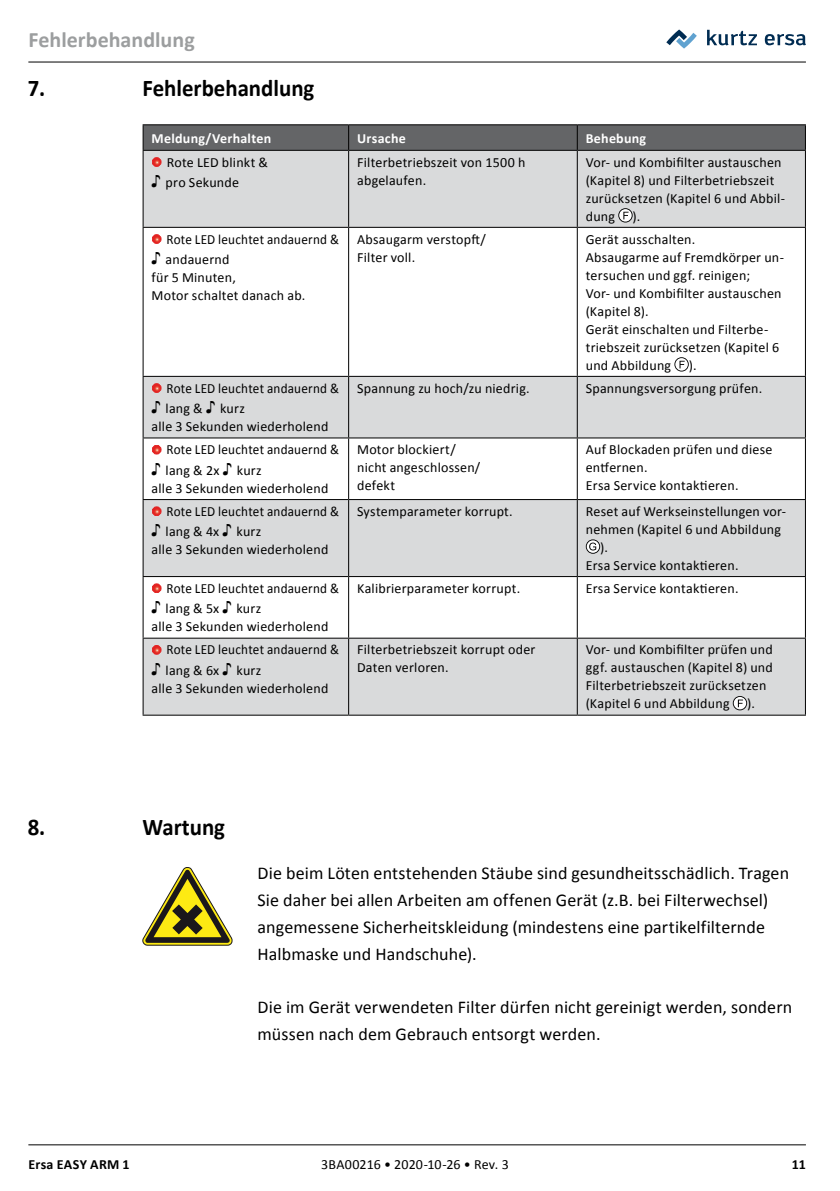
<style>
.page{position:relative;width:840px;height:1191px;background:#fff}
.page>*{position:absolute;margin:0;border:0;box-sizing:border-box;transform-origin:0 0}
.t1{font:700 24px "Calibri";color:#000;scale:.95 1}
.t2{font:700 22px "Calibri";color:#9c9e9f}
.t3{font:18px/27px "Calibri";letter-spacing:.005em;color:#000}
.t4{font:14px/18px "Calibri";letter-spacing:.015em;color:#000}
.t5{font:14px/20.4px "Calibri";letter-spacing:.015em;color:#000;scale:.94 1}
.t6{font:700 14px "Calibri";letter-spacing:.015em;color:#fff}
.t7{font:700 14px "Calibri";letter-spacing:.02em;color:#000}
.s1{font-family:"Arial";font-size:18px}
</style>
<div class="page">
<svg style="left:707px;top:30px;width:49px;height:15px"></svg>
<svg style="left:764px;top:34px;width:41px;height:11px"></svg>
<svg style="left:666px;top:29px;width:30px;height:20px"></svg>
<hr style="left:28px;top:62px;width:777px;height:1px;background:#000">
<hr style="left:28px;top:1144px;width:777px;height:1px;background:#000">
<svg style="left:143px;top:151px;width:661px;height:563px;fill:#d9dadb"></svg>
<hr style="left:142px;top:151px;width:1px;height:76px;background:#000">
<hr style="left:348px;top:151px;width:1px;height:76px;background:#000">
<hr style="left:576px;top:151px;width:1px;height:76px;background:#000">
<hr style="left:804px;top:151px;width:1px;height:76px;background:#000">
<hr style="left:142px;top:227px;width:206px;height:1px;background:#000">
<hr style="left:142px;top:228px;width:1px;height:148px;background:#000">
<hr style="left:348px;top:227px;width:229px;height:1px;background:#000">
<hr style="left:348px;top:228px;width:1px;height:148px;background:#000">
<hr style="left:577px;top:227px;width:228px;height:1px;background:#000">
<hr style="left:576px;top:228px;width:1px;height:148px;background:#000">
<hr style="left:804px;top:228px;width:1px;height:148px;background:#000">
<hr style="left:142px;top:376px;width:206px;height:1px;background:#000">
<hr style="left:142px;top:377px;width:1px;height:60px;background:#000">
<hr style="left:348px;top:376px;width:229px;height:1px;background:#000">
<hr style="left:348px;top:377px;width:1px;height:60px;background:#000">
<hr style="left:577px;top:376px;width:228px;height:1px;background:#000">
<hr style="left:576px;top:377px;width:1px;height:60px;background:#000">
<hr style="left:804px;top:377px;width:1px;height:60px;background:#000">
<hr style="left:142px;top:437px;width:206px;height:1px;background:#000">
<hr style="left:142px;top:438px;width:1px;height:61px;background:#000">
<hr style="left:348px;top:437px;width:229px;height:1px;background:#000">
<hr style="left:348px;top:438px;width:1px;height:61px;background:#000">
<hr style="left:577px;top:437px;width:228px;height:1px;background:#000">
<hr style="left:576px;top:438px;width:1px;height:61px;background:#000">
<hr style="left:804px;top:438px;width:1px;height:61px;background:#000">
<hr style="left:142px;top:499px;width:206px;height:1px;background:#000">
<hr style="left:142px;top:500px;width:1px;height:76px;background:#000">
<hr style="left:348px;top:499px;width:229px;height:1px;background:#000">
<hr style="left:348px;top:500px;width:1px;height:76px;background:#000">
<hr style="left:577px;top:499px;width:228px;height:1px;background:#000">
<hr style="left:576px;top:500px;width:1px;height:76px;background:#000">
<hr style="left:804px;top:500px;width:1px;height:76px;background:#000">
<hr style="left:142px;top:576px;width:206px;height:1px;background:#000">
<hr style="left:142px;top:577px;width:1px;height:60px;background:#000">
<hr style="left:348px;top:576px;width:229px;height:1px;background:#000">
<hr style="left:348px;top:577px;width:1px;height:60px;background:#000">
<hr style="left:577px;top:576px;width:228px;height:1px;background:#000">
<hr style="left:576px;top:577px;width:1px;height:60px;background:#000">
<hr style="left:804px;top:577px;width:1px;height:60px;background:#000">
<hr style="left:142px;top:637px;width:206px;height:1px;background:#000">
<hr style="left:142px;top:638px;width:1px;height:76px;background:#000">
<hr style="left:348px;top:637px;width:229px;height:1px;background:#000">
<hr style="left:348px;top:638px;width:1px;height:76px;background:#000">
<hr style="left:577px;top:637px;width:228px;height:1px;background:#000">
<hr style="left:576px;top:638px;width:1px;height:76px;background:#000">
<hr style="left:804px;top:638px;width:1px;height:76px;background:#000">
<hr style="left:142px;top:714px;width:206px;height:1px;background:#000">
<hr style="left:348px;top:714px;width:229px;height:1px;background:#000">
<hr style="left:577px;top:714px;width:228px;height:1px;background:#000">
<hr style="left:142px;top:124px;width:206px;height:1px;background:#000">
<hr style="left:348px;top:124px;width:229px;height:1px;background:#000">
<hr style="left:577px;top:124px;width:228px;height:1px;background:#000">
<svg style="left:142px;top:125px;width:663px;height:25px;background:#616264"></svg>
<hr style="left:142px;top:150px;width:206px;height:1px;background:#000">
<hr style="left:348px;top:150px;width:229px;height:1px;background:#000">
<hr style="left:577px;top:150px;width:228px;height:1px;background:#000">
<svg style="left:152px;top:158px;width:9px;height:8px"></svg>
<div style="left:152px;top:158px;width:9px;height:8px;border:1px solid #fff;border-radius:50%"></div>
<svg style="left:618px;top:208px;width:14px;height:14px"></svg>
<svg style="left:152px;top:235px;width:9px;height:8px"></svg>
<div style="left:152px;top:234px;width:9px;height:9px;border:1px solid #fff;border-radius:50%"></div>
<svg style="left:674px;top:357px;width:14px;height:14px"></svg>
<svg style="left:152px;top:384px;width:9px;height:8px"></svg>
<div style="left:152px;top:383px;width:9px;height:9px;border:1px solid #fff;border-radius:50%"></div>
<svg style="left:152px;top:445px;width:9px;height:9px"></svg>
<div style="left:152px;top:445px;width:9px;height:9px;border:1px solid #fff;border-radius:50%"></div>
<svg style="left:152px;top:507px;width:9px;height:8px"></svg>
<div style="left:152px;top:507px;width:9px;height:9px;border:1px solid #fff;border-radius:50%"></div>
<svg style="left:585px;top:539px;width:14px;height:15px"></svg>
<svg style="left:152px;top:584px;width:9px;height:8px"></svg>
<div style="left:152px;top:584px;width:9px;height:8px;border:1px solid #fff;border-radius:50%"></div>
<svg style="left:152px;top:645px;width:9px;height:9px"></svg>
<div style="left:152px;top:645px;width:9px;height:9px;border:1px solid #fff;border-radius:50%"></div>
<svg style="left:732px;top:696px;width:14px;height:14px"></svg>
<svg style="left:142px;top:867px;width:90px;height:78px"></svg>
<h2 class="t2" style="left:28px;top:26px;width:168px">Fehlerbehandlung</h2>
<h1 class="t1" style="left:28px;top:73px;width:20px">7.</h1>
<h1 class="t1" style="left:142px;top:73px;width:182px">Fehlerbehandlung</h1>
<p class="t6" style="left:151px;top:129px;width:121px">Meldung/Verhalten</p>
<p class="t6" style="left:357px;top:129px;width:50px">Ursache</p>
<p class="t6" style="left:585px;top:129px;width:62px">Behebung</p>
<p class="t4" style="left:151px;top:152px;width:118px;line-height:20.4px;text-indent:15px">Rote LED blinkt &amp; <span class="s1">♪</span> pro Sekunde</p>
<p class="t4" style="left:357px;top:153px;width:170px">Filterbetriebszeit von 1500 h abgelaufen.</p>
<p class="t4" style="left:585px;top:153px;width:201px">Vor- und Kombifilter austauschen (Kapitel 8) und Filterbetriebszeit zurücksetzen (Kapitel 6 und Abbil&shy;dung ).</p>
<p class="t5" style="left:151px;top:229px;width:201px;text-indent:15px">Rote LED leuchtet andauernd &amp; <span class="s1">♪</span> andauernd</p>
<p class="t4" style="left:151px;top:268px;width:155px">für 5 Minuten,<br>Motor schaltet danach ab.</p>
<p class="t4" style="left:357px;top:230px;width:130px">Absaugarm verstopft/<br>Filter voll.</p>
<p class="t4" style="left:585px;top:230px;width:199px">Gerät ausschalten.<br>Absaugarme auf Fremdkörper un&shy;tersuchen und ggf. reinigen;<br>Vor- und Kombifilter austauschen (Kapitel 8).<br>Gerät einschalten und Filterbe&shy;triebszeit zurücksetzen (Kapitel 6 und Abbildung</p>
<p class="t4" style="left:688px;top:356px;width:9px">).</p>
<p class="t5" style="left:151px;top:378px;width:201px;text-indent:15px">Rote LED leuchtet andauernd &amp; <span class="s1">♪</span> lang &amp; <span class="s1">♪</span> kurz</p>
<p class="t4" style="left:151px;top:417px;width:178px">alle 3 Sekunden wiederholend</p>
<p class="t5" style="left:151px;top:439px;width:201px;text-indent:15px">Rote LED leuchtet andauernd &amp; <span class="s1">♪</span> lang &amp; 2x <span class="s1">♪</span> kurz</p>
<p class="t4" style="left:151px;top:479px;width:178px">alle 3 Sekunden wiederholend</p>
<p class="t5" style="left:151px;top:501px;width:201px;text-indent:15px">Rote LED leuchtet andauernd &amp; <span class="s1">♪</span> lang &amp; 4x <span class="s1">♪</span> kurz</p>
<p class="t4" style="left:151px;top:541px;width:178px">alle 3 Sekunden wiederholend</p>
<p class="t5" style="left:151px;top:578px;width:201px;text-indent:15px">Rote LED leuchtet andauernd &amp; <span class="s1">♪</span> lang &amp; 5x <span class="s1">♪</span> kurz</p>
<p class="t4" style="left:151px;top:618px;width:178px">alle 3 Sekunden wiederholend</p>
<p class="t5" style="left:151px;top:639px;width:201px;text-indent:15px">Rote LED leuchtet andauernd &amp; <span class="s1">♪</span> lang &amp; 6x <span class="s1">♪</span> kurz</p>
<p class="t4" style="left:151px;top:679px;width:178px">alle 3 Sekunden wiederholend</p>
<p class="t4" style="left:357px;top:379px;width:174px">Spannung zu hoch/zu niedrig.</p>
<p class="t4" style="left:585px;top:379px;width:178px">Spannungsversorgung prüfen.</p>
<p class="t4" style="left:357px;top:440px;width:125px">Motor blockiert/ nicht angeschlossen/ defekt</p>
<p class="t4" style="left:585px;top:440px;width:188px">Auf Blockaden prüfen und diese entfernen.<br>Ersa Service kontaktieren.</p>
<p class="t4" style="left:357px;top:502px;width:157px">Systemparameter korrupt.</p>
<p class="t4" style="left:585px;top:502px;width:202px">Reset auf Werkseinstellungen vor-</p>
<p class="t4" style="left:585px;top:520px;width:197px">nehmen (Kapitel 6 und Abbildung</p>
<p class="t4" style="left:599px;top:538px;width:9px">).</p>
<p class="t4" style="left:585px;top:556px;width:154px">Ersa Service kontaktieren.</p>
<p class="t4" style="left:357px;top:579px;width:164px">Kalibrierparameter korrupt.</p>
<p class="t4" style="left:585px;top:579px;width:154px">Ersa Service kontaktieren.</p>
<p class="t4" style="left:357px;top:641px;width:180px">Filterbetriebszeit korrupt oder<br>Daten verloren.</p>
<p class="t4" style="left:585px;top:641px;width:188px">Vor- und Kombifilter prüfen und ggf. austauschen (Kapitel 8) und<br>Filterbetriebszeit zurücksetzen (Kapitel 6 und Abbildung ).</p>
<h1 class="t1" style="left:28px;top:811px;width:20px">8.</h1>
<h1 class="t1" style="left:142px;top:811px;width:88px">Wartung</h1>
<p class="t3" style="left:257px;top:859px;width:533px">Die beim Löten entstehenden Stäube sind gesundheitsschädlich. Tragen Sie daher bei allen Arbeiten am offenen Gerät (z.B. bei Filterwechsel) angemessene Sicherheitskleidung (mindestens eine partikelfilternde Halbmaske und Handschuhe).</p>
<p class="t3" style="left:257px;top:994px;width:536px">Die im Gerät verwendeten Filter dürfen nicht gereinigt werden, sondern müssen nach dem Gebrauch entsorgt werden.</p>
<p class="t7" style="left:28px;top:1155px;width:103px">Ersa EASY ARM 1</p>
<p class="t4" style="left:321px;top:1155px;width:189px">3BA00216 • 2020-10-26 • Rev. 3</p>
<p class="t7" style="left:791px;top:1155px;width:16px">11</p>
</div>
